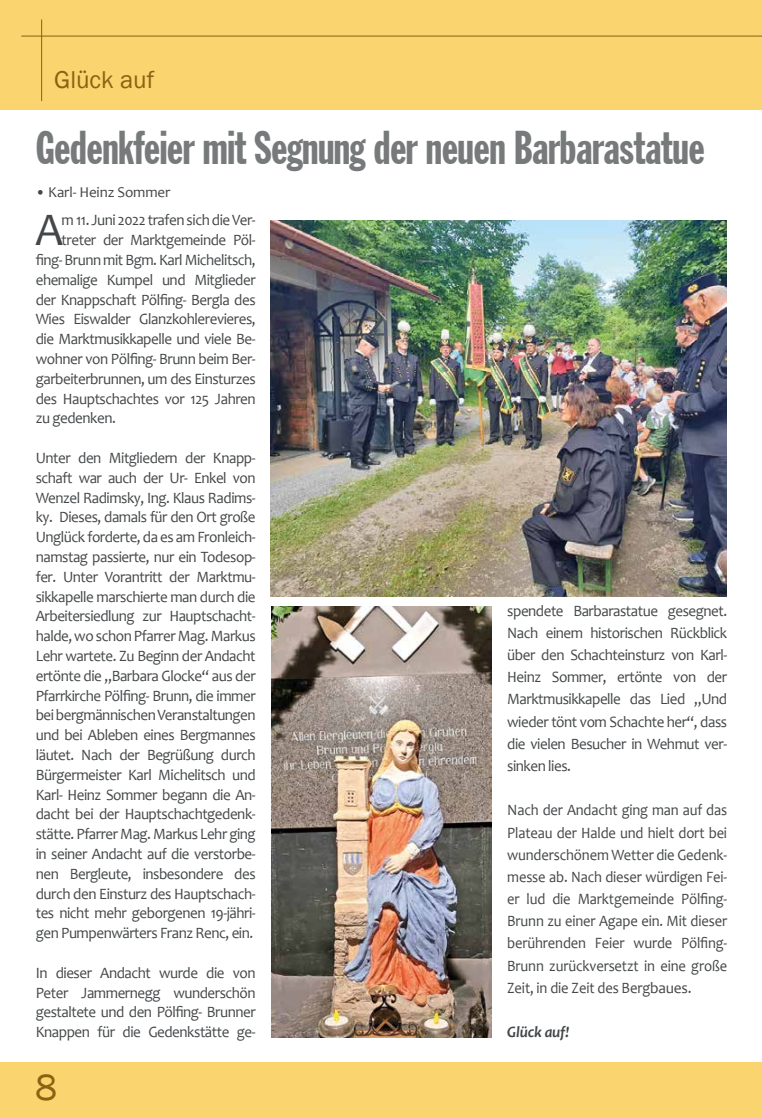
<style>
.page{position:relative;width:762px;height:1117px;background:#fff}
.page>*{position:absolute;margin:0;border:0;box-sizing:border-box;transform-origin:0 0}
.t1{font:47px "Candara";color:#444749;scale:.95 1}
.t2{font:extra-condensed 46.25px "Franklin Gothic";letter-spacing:-.01em;color:#777a7b}
.t3{font:37.5px "Franklin Gothic";color:#8b6112}
.t4{font:25px "Franklin Gothic";color:#8b6112}
.t5{font:15.88px/19.8px "Candara";letter-spacing:-.03em;color:#444749;text-align:justify;scale:.95 1}
.t6{font:15.88px/22.1px "Candara";letter-spacing:-.03em;color:#444749;text-align:justify}
.t7{font:italic 700 15.88px "Candara";letter-spacing:-.01em;color:#444749}
.t8{font:15px "Candara";letter-spacing:-.01em;color:#444749}
</style>
<div class="page">
<div style="left:0;top:0;width:762px;height:110px;background:#fad46f"></div>
<hr style="left:21px;top:36px;width:741px;height:1px;background:#8b6112">
<hr style="left:41px;top:19px;width:1px;height:82px;background:#8b6112">
<div style="left:0;top:1062px;width:762px;height:54px;background:#fad46f"></div>
<img style="left:271px;top:221px;width:455px;height:375px">
<img style="left:271px;top:606px;width:220px;height:430px">
<h3 class="t4" style="left:54px;top:65px;width:102px">Glück auf</h3>
<h2 class="t2" style="left:36px;top:123px;width:670px">Gedenkfeier mit Segnung der neuen Barbarastatue</h2>
<p class="t8" style="left:35px;top:183px;width:136px">• Karl- Heinz Sommer</p>
<h1 class="t1" style="left:36px;top:200px;width:30px">A</h1>
<p class="t5" style="left:62px;top:210px;width:206px">m 11. Juni 2022 trafen sich die Ver-</p>
<p class="t5" style="left:62px;top:230px;width:206px">treter der Marktgemeinde Pöl-</p>
<p class="t5" style="left:36px;top:250px;width:233px">fing- Brunn mit Bgm. Karl Michelitsch,</p>
<p class="t5" style="left:36px;top:269px;width:233px">ehemalige Kumpel und Mitglieder</p>
<p class="t5" style="left:36px;top:289px;width:233px">der Knappschaft Pölfing- Bergla des</p>
<p class="t5" style="left:36px;top:309px;width:233px">Wies Eiswalder Glanzkohlerevieres,</p>
<p class="t5" style="left:36px;top:329px;width:233px">die Marktmusikkapelle und viele Be-</p>
<p class="t5" style="left:36px;top:348px;width:233px">wohner von Pölfing- Brunn beim Ber-</p>
<p class="t5" style="left:36px;top:368px;width:233px">garbeiterbrunnen, um des Einsturzes</p>
<p class="t5" style="left:36px;top:388px;width:233px">des Hauptschachtes vor 125 Jahren</p>
<p class="t5" style="left:36px;top:408px;width:86px">zu gedenken.</p>
<p class="t5" style="left:36px;top:447px;width:233px">Unter den Mitgliedern der Knapp&shy;schaft war auch der Ur- Enkel von Wenzel Radimsky, Ing. Klaus Radims&shy;ky. Dieses, damals für den Ort große Unglück forderte, da es am Fronleich&shy;namstag passierte, nur ein Todesop&shy;fer. Unter Vorantritt der Marktmu&shy;sikkapelle marschierte man durch die Arbeitersiedlung zur Hauptschacht&shy;halde, wo schon Pfarrer Mag. Markus Lehr wartete. Zu Beginn der Andacht ertönte die „Barbara Glocke“ aus der Pfarrkirche Pölfing- Brunn, die immer bei bergmännischen Veranstaltungen und bei Ableben eines Bergmannes läutet. Nach der Begrüßung durch Bürgermeister Karl Michelitsch und Karl- Heinz Sommer begann die An&shy;dacht bei der Hauptschachtgedenk&shy;stätte. Pfarrer Mag. Markus Lehr ging in seiner Andacht auf die verstorbe&shy;nen Bergleute, insbesondere des durch den Einsturz des Hauptschach&shy;tes nicht mehr geborgenen 19-jähri&shy;gen Pumpenwärters Franz Renc, ein.</p>
<p class="t5" style="left:36px;top:962px;width:233px">In dieser Andacht wurde die von Peter Jammernegg wunderschön gestaltete und den Pölfing- Brunner Knappen für die Gedenkstätte ge-</p>
<h3 class="t3" style="left:35px;top:1063px;width:23px">8</h3>
<p class="t5" style="left:507px;top:599px;width:233px;line-height:22.1px">spendete Barbarastatue gesegnet.<br>Nach einem historischen Rückblick über den Schachteinsturz von Karl-Heinz Sommer, ertönte von der Marktmusikkapelle das Lied „Und wieder tönt vom Schachte her“, dass die vielen Besucher in Wehmut ver&shy;sinken lies.</p>
<p class="t6" style="left:507px;top:798px;width:221px">Nach der Andacht ging man auf das Plateau der Halde und hielt dort bei wunderschönem Wetter die Gedenk&shy;messe ab. Nach dieser würdigen Fei&shy;er lud die Marktgemeinde Pölfing-Brunn zu einer Agape ein. Mit dieser berührenden Feier wurde Pölfing-Brunn zurückversetzt in eine große Zeit, in die Zeit des Bergbaues.</p>
<p class="t7" style="left:507px;top:1021px;width:63px">Glück auf!</p>
</div>
